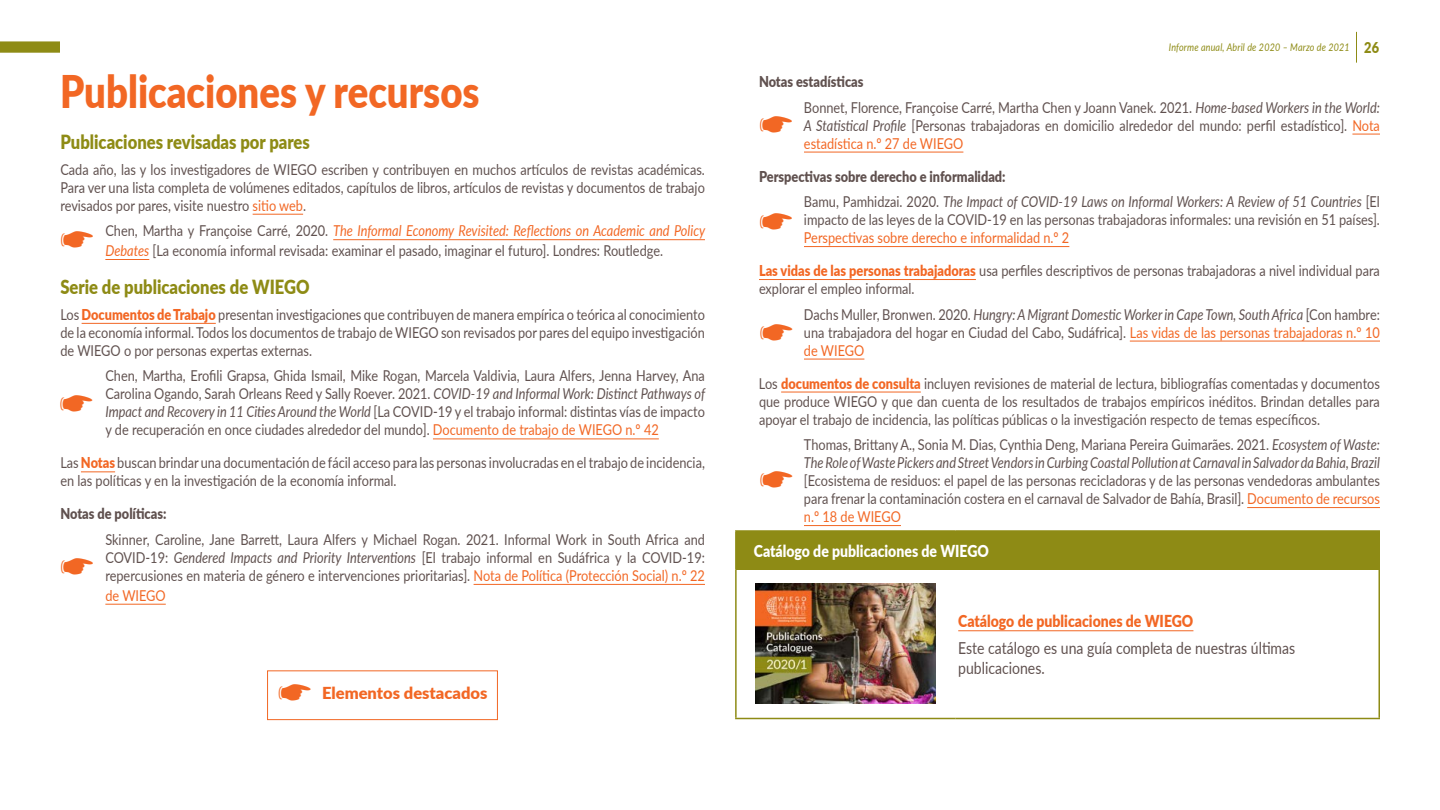
<style>
.page{position:relative;width:1440px;height:810px;background:#fff}
.page>*{position:absolute;margin:0;border:0;box-sizing:border-box;transform-origin:0 0}
.t1{font:900 45px "Lato";color:#f26724;scale:.85 1}
.t2{font:900 19.5px "Lato";color:#8e8b15;scale:.85 1}
.t3{font:16.5px/19.8px "Lato";color:#60514f;scale:.85 1}
.t4{font:900 16.5px "Lato";color:#fff;scale:.85 1}
.t5{font:900 16.5px "Lato";color:#f26724;scale:.85 1}
.t6{font:900 16.5px "Lato";color:#f26724}
.t7{font:15px/18px "Lato";color:#60514f;text-align:justify;scale:.85 1}
.t8{font:italic 15px/25.5px "Lato";color:#60514f;scale:.85 1}
.t9{font:15px "Lato";color:#f26724;scale:.85 1}
.t10{font:900 15px "Lato";color:#60514f;scale:.85 1}
.t11{font:italic 10.5px "Lato";letter-spacing:.02em;color:#8e8b15;scale:.85 1}
.s1{font-weight:900;font-style:normal;font-size:15px}
.s2{font-weight:900}
.s3{font-style:italic}
.s4{color:#f26724}
.s5{font-weight:900;font-style:normal}
.s6{font-style:normal}
.s7{font-weight:900;color:#f26724}
.s8{font-style:italic;color:#f26724}
</style>
<div class="page">
<div style="left:0;top:41px;width:60px;height:12px;background:#8e8b15"></div>
<hr style="left:253px;top:214px;width:50px;height:1px;background:#f26724">
<hr style="left:333px;top:239px;width:372px;height:1px;background:#f26724">
<hr style="left:105px;top:259px;width:44px;height:1px;background:#f26724">
<hr style="left:82px;top:323px;width:134px;height:1px;background:#f26724">
<hr style="left:433px;top:439px;width:226px;height:1px;background:#f26724">
<hr style="left:81px;top:471px;width:34px;height:1px;background:#f26724">
<hr style="left:474px;top:584px;width:231px;height:1px;background:#f26724">
<hr style="left:105px;top:604px;width:61px;height:1px;background:#f26724">
<svg style="left:1352px;top:134px;width:28px;height:1px"></svg>
<hr style="left:804px;top:152px;width:159px;height:1px;background:#f26724">
<hr style="left:804px;top:246px;width:265px;height:1px;background:#f26724">
<hr style="left:759px;top:279px;width:217px;height:1px;background:#f26724">
<hr style="left:1130px;top:341px;width:250px;height:1px;background:#f26724">
<hr style="left:804px;top:359px;width:60px;height:1px;background:#f26724">
<hr style="left:781px;top:392px;width:140px;height:1px;background:#f26724">
<hr style="left:1247px;top:507px;width:133px;height:1px;background:#f26724">
<hr style="left:804px;top:525px;width:97px;height:1px;background:#f26724">
<div style="left:267px;top:670px;width:231px;height:50px;border:1px solid #f26724"></div>
<div style="left:736px;top:531px;width:643px;height:38px;background:#8e8b15"></div>
<hr style="left:735px;top:530px;width:220px;height:2px;background:#8e8b15">
<hr style="left:735px;top:532px;width:2px;height:37px;background:#8e8b15">
<hr style="left:955px;top:530px;width:425px;height:2px;background:#8e8b15">
<hr style="left:1378px;top:532px;width:2px;height:37px;background:#8e8b15">
<hr style="left:735px;top:569px;width:2px;height:149px;background:#8e8b15">
<hr style="left:1378px;top:569px;width:2px;height:149px;background:#8e8b15">
<hr style="left:735px;top:718px;width:220px;height:1px;background:#8e8b15">
<hr style="left:955px;top:718px;width:425px;height:1px;background:#8e8b15">
<img style="left:756px;top:584px;width:180px;height:120px">
<hr style="left:958px;top:630px;width:235px;height:1px;background:#f26724">
<hr style="left:1356px;top:32px;width:1px;height:31px;background:#8e8b15">
<p class="t11" style="left:1169px;top:40px;width:249px">Informe anual, Abril de 2020 – Marzo de 2021 <span class="s1">26</span></p>
<h1 class="t1" style="left:60px;top:58px;width:495px">Publicaciones y recursos</h1>
<p class="t7" style="left:804px;top:68px;width:679px;line-height:25.5px;text-indent:-45px"><span class="s2">Notas estadísticas<br></span>Bonnet, Florence, Françoise Carré, Martha Chen y Joann Vanek. 2021. <span class="s3">Home-based Workers in the World:</span></p>
<p class="t7" style="left:804px;top:115px;width:679px"><span class="s3">A Statistical Profile</span> [Personas trabajadoras en domicilio alrededor del mundo: perfil estadístico]. <span class="s4">Nota estadística n.º 27 de WIEGO</span></p>
<p class="t8" style="left:804px;top:163px;width:679px;text-indent:-45px"><span class="s5">Perspectivas sobre derecho e informalidad:<br></span><span class="s6">Bamu, Pamhidzai. 2020.</span> The Impact of COVID-19 Laws on Informal Workers: A Review of 51 Countries <span class="s6">[El</span></p>
<p class="t7" style="left:804px;top:210px;width:679px">impacto de las leyes de la COVID-19 en las personas trabajadoras informales: una revisión en 51 países].</p>
<p class="t9" style="left:804px;top:227px;width:314px">Perspectivas sobre derecho e informalidad n.º 2</p>
<p class="t7" style="left:759px;top:261px;width:732px"><span class="s7">Las vidas de las personas trabajadoras</span> usa perfiles descriptivos de personas trabajadoras a nivel individual para explorar el empleo informal.</p>
<p class="t7" style="left:804px;top:304px;width:679px">Dachs Muller, Bronwen. 2020. <span class="s3">Hungry: A Migrant Domestic Worker in Cape Town, South Africa</span> [Con hambre: una trabajadora del hogar en Ciudad del Cabo, Sudáfrica]. <span class="s4">Las vidas de las personas trabajadoras n.º 10 de WIEGO</span></p>
<p class="t7" style="left:759px;top:373px;width:732px">Los <span class="s7">documentos de consulta</span> incluyen revisiones de material de lectura, bibliografías comentadas y documentos que produce WIEGO y que dan cuenta de los resultados de trabajos empíricos inéditos. Brindan detalles para apoyar el trabajo de incidencia, las políticas públicas o la investigación respecto de temas específicos.</p>
<p class="t8" style="left:804px;top:435px;width:679px;line-height:18px"><span class="s6">Thomas, Brittany A., Sonia M. Dias, Cynthia Deng, Mariana Pereira Guimarães. 2021.</span> Ecosystem of Waste:<br>The Role of Waste Pickers and Street Vendors in Curbing Coastal Pollution at Carnaval in Salvador da Bahia, Brazil</p>
<p class="t7" style="left:804px;top:471px;width:679px">[Ecosistema de residuos: el papel de las personas recicladoras y de las personas vendedoras ambulantes para frenar la contaminación costera en el carnaval de Salvador de Bahía, Brasil]. <span class="s4">Documento de recursos n.º 18 de WIEGO</span></p>
<h2 class="t2" style="left:60px;top:127px;width:295px">Publicaciones revisadas por pares</h2>
<p class="t7" style="left:60px;top:160px;width:760px">Cada año, las y los investigadores de WIEGO escriben y contribuyen en muchos artículos de revistas académicas.<br>Para ver una lista completa de volúmenes editados, capítulos de libros, artículos de revistas y documentos de trabajo revisados por pares, visite nuestro <span class="s4">sitio web</span>.</p>
<p class="t7" style="left:105px;top:220px;width:707px;line-height:19.8px">Chen, Martha y Françoise Carré, 2020. <span class="s8">The Informal Economy Revisited: Reflections on Academic and Policy<br>Debates</span> [La economía informal revisada: examinar el pasado, imaginar el futuro]. Londres: Routledge.</p>
<h2 class="t2" style="left:60px;top:273px;width:295px">Serie de publicaciones de WIEGO</h2>
<p class="t7" style="left:60px;top:305px;width:760px">Los <span class="s7">Documentos de Trabajo</span> presentan investigaciones que contribuyen de manera empírica o teórica al conocimiento de la economía informal. Todos los documentos de trabajo de WIEGO son revisados por pares del equipo investigación de WIEGO o por personas expertas externas.</p>
<p class="t7" style="left:105px;top:366px;width:707px">Chen, Martha, Erofili Grapsa, Ghida Ismail, Mike Rogan, Marcela Valdivia, Laura Alfers, Jenna Harvey, Ana Carolina Ogando, Sarah Orleans Reed y Sally Roever. 2021. <span class="s3">COVID-19 and Informal Work: Distinct Pathways of Impact and Recovery in 11 Cities Around the World</span> [La COVID-19 y el trabajo informal: distintas vías de impacto y de recuperación en once ciudades alrededor del mundo]. <span class="s4">Documento de trabajo de WIEGO n.º 42</span></p>
<p class="t7" style="left:60px;top:453px;width:760px">Las <span class="s7">Notas</span> buscan brindar una documentación de fácil acceso para las personas involucradas en el trabajo de incidencia, en las políticas y en la investigación de la economía informal.</p>
<p class="t10" style="left:60px;top:503px;width:126px">Notas de políticas:</p>
<p class="t7" style="left:105px;top:530px;width:707px">Skinner, Caroline, Jane Barrett, Laura Alfers y Michael Rogan. 2021. Informal Work in South Africa and COVID-19: <span class="s3">Gendered Impacts and Priority Interventions</span> [El trabajo informal en Sudáfrica y la COVID-19: repercusiones en materia de género e intervenciones prioritarias]. <span class="s4">Nota de Política (Protección Social) n.º 22</span></p>
<p class="t9" style="left:105px;top:585px;width:73px">de WIEGO</p>
<p class="t4" style="left:754px;top:538px;width:278px">Catálogo de publicaciones de WIEGO</p>
<p class="t6" style="left:277px;top:680px;width:211px">☛ Elementos destacados</p>
<p class="t5" style="left:958px;top:609px;width:278px">Catálogo de publicaciones de WIEGO</p>
<p class="t3" style="left:958px;top:638px;width:398px">Este catálogo es una guía completa de nuestras últimas publicaciones.</p>
</div>
